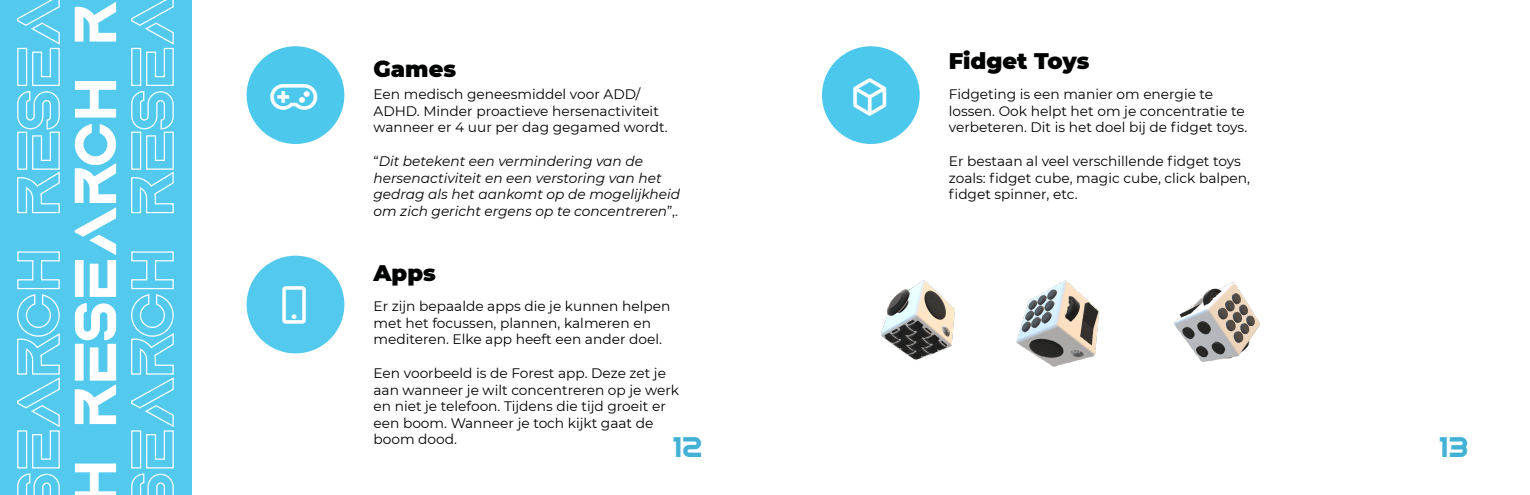
<style>
.page{position:relative;width:1530px;height:495px;background:#fff}
.page>*{position:absolute;margin:0;border:0;box-sizing:border-box;transform-origin:0 0}
.t1{font:700 62.5px "Aquire";letter-spacing:-.04em;color:#fff}
.t2{font:700 30px "Aquire";color:#43b1d5}
.t3{font:900 22.5px "Montserrat";color:#000101}
.t4{font:13.75px/16.5px "Montserrat";color:#000101}
.t5{font:italic 13.75px/16.5px "Montserrat";color:#000101}
.s1{font-style:normal}
</style>
<div class="page">
<div style="left:247px;top:46px;width:97px;height:98px;background:#4dc8ed;border-radius:50%"></div>
<div style="left:247px;top:256px;width:97px;height:97px;background:#52c9ed;border-radius:50%"></div>
<div style="left:0;top:0;width:191px;height:495px;background:#52c9ed"></div>
<svg style="left:17px;top:0;width:43px;height:214px"></svg>
<svg style="left:131px;top:0;width:43px;height:214px"></svg>
<svg style="left:17px;top:251px;width:43px;height:244px"></svg>
<svg style="left:131px;top:251px;width:43px;height:244px"></svg>
<div style="left:822px;top:46px;width:98px;height:98px;background:#4dc8ed;border-radius:50%"></div>
<img style="left:881px;top:280px;width:74px;height:81px">
<img style="left:1016px;top:280px;width:84px;height:87px">
<img style="left:1174px;top:282px;width:86px;height:80px">
<h1 class="t1" style="left:58px;top:427px;width:424px;rotate:-90deg">Research R</h1>
<h1 class="t1" style="left:58px;top:503px;width:44px;rotate:-90deg">h</h1>
<h3 class="t3" style="left:373px;top:52px;width:84px">Games</h3>
<p class="t4" style="left:373px;top:86px;width:296px">Een medisch geneesmiddel voor ADD/<br>ADHD. Minder proactieve hersenactiviteit wanneer er 4 uur per dag gegamed wordt.</p>
<p class="t5" style="left:373px;top:153px;width:308px"><span class="s1">“</span>Dit betekent een vermindering van de hersenactiviteit en een verstoring van het gedrag als het aankomt op de mogelijkheid om zich gericht ergens op te concentreren<span class="s1">”,.</span></p>
<h3 class="t3" style="left:373px;top:256px;width:64px">Apps</h3>
<p class="t4" style="left:373px;top:297px;width:298px">Er zijn bepaalde apps die je kunnen helpen met het focussen, plannen, kalmeren en mediteren. Elke app heeft een ander doel.</p>
<p class="t4" style="left:373px;top:365px;width:307px">Een voorbeeld is de Forest app. Deze zet je aan wanneer je wilt concentreren op je werk en niet je telefoon. Tijdens die tijd groeit er een boom. Wanneer je toch kijkt gaat de boom dood.</p>
<h2 class="t2" style="left:672px;top:429px;width:32px">12</h2>
<h3 class="t3" style="left:949px;top:44px;width:142px">Fidget Toys</h3>
<p class="t4" style="left:949px;top:86px;width:300px">Fidgeting is een manier om energie te lossen. Ook helpt het om je concentratie te verbeteren. Dit is het doel bij de fidget toys.</p>
<p class="t4" style="left:949px;top:153px;width:303px">Er bestaan al veel verschillende fidget toys zoals: fidget cube, magic cube, click balpen, fidget spinner, etc.</p>
<h2 class="t2" style="left:1439px;top:429px;width:32px">13</h2>
</div>
